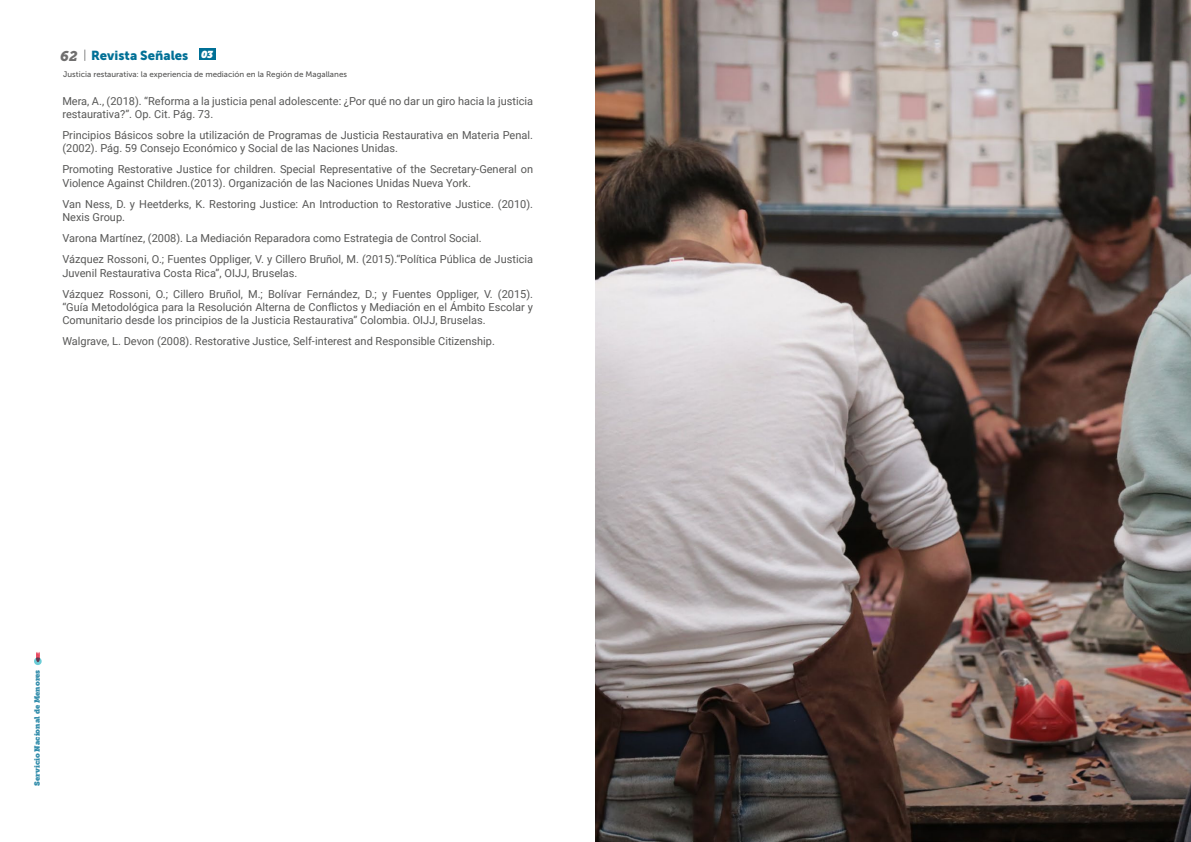
<style>
.page{position:relative;width:1191px;height:842px;background:#fff}
.page>*{position:absolute;margin:0;border:0;box-sizing:border-box;transform-origin:0 0}
.t1{font:13px "Museo Sans 900";color:#007096}
.t2{font:11px/13.2px "Roboto";color:#575756}
.t3{font:8px "Museo Sans 500";color:#575756}
.t4{font:7.5px "Museo Slab";color:#338dab}
.s1{font-family:"Museo Slab 900";font-style:italic;font-size:14px;color:#706f6f}
</style>
<div class="page">
<div style="left:199px;top:49px;width:17px;height:11px;background:#007096"></div>
<svg style="left:34px;top:652px;width:8px;height:13px"></svg>
<img style="left:595px;top:0;width:596px;height:842px">
<p class="t1" style="left:60px;top:48px;width:154px"><span class="s1">62</span> Revista Señales <sup>03</sup></p>
<p class="t3" style="left:63px;top:70px;width:285px">Justicia restaurativa: la experiencia de mediación en la Región de Magallanes</p>
<p class="t2" style="left:62px;top:94px;width:472px">Mera, A., (2018). “Reforma a la justicia penal adolescente: ¿Por qué no dar un giro hacia la justicia restaurativa?”. Op. Cit. Pág. 73.</p>
<p class="t2" style="left:62px;top:128px;width:472px">Principios Básicos sobre la utilización de Programas de Justicia Restaurativa en Materia Penal. (2002). Pág. 59 Consejo Económico y Social de las Naciones Unidas.</p>
<p class="t2" style="left:62px;top:163px;width:472px">Promoting Restorative Justice for children. Special Representative of the Secretary-General on<br>Violence Against Children.(2013). Organización de las Naciones Unidas Nueva York.</p>
<p class="t2" style="left:62px;top:197px;width:472px">Van Ness, D. y Heetderks, K. Restoring Justice: An Introduction to Restorative Justice. (2010).<br>Nexis Group.</p>
<p class="t2" style="left:62px;top:227px;width:472px;line-height:21.2px">Varona Martínez, (2008). La Mediación Reparadora como Estrategia de Control Social.<br>Vázquez Rossoni, O.; Fuentes Oppliger, V. y Cillero Bruñol, M. (2015).“Política Pública de Justicia</p>
<p class="t2" style="left:62px;top:262px;width:472px;line-height:21.2px">Juvenil Restaurativa Costa Rica”, OIJJ, Bruselas.<br>Vázquez Rossoni, O.; Cillero Bruñol, M.; Bolívar Fernández, D.; y Fuentes Oppliger, V. (2015).</p>
<p class="t2" style="left:62px;top:300px;width:472px">“Guía Metodológica para la Resolución Alterna de Conflictos y Mediación en el Ámbito Escolar y<br>Comunitario desde los principios de la Justicia Restaurativa” Colombia. OIJJ, Bruselas.</p>
<p class="t2" style="left:62px;top:334px;width:434px">Walgrave, L. Devon (2008). Restorative Justice, Self-interest and Responsible Citizenship.</p>
<p class="t4" style="left:33px;top:786px;width:118px;rotate:-90deg">Servicio Nacional de Menores</p>
</div>
